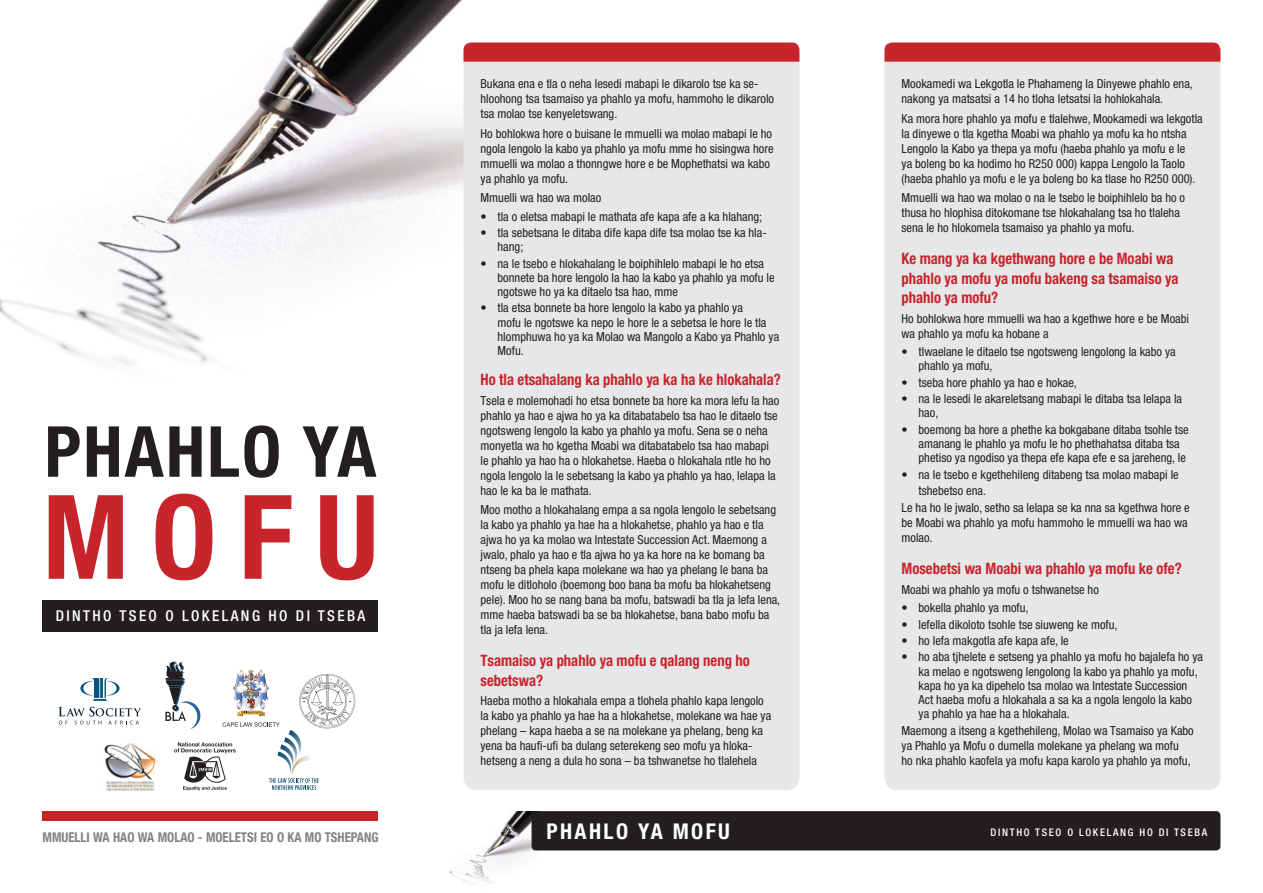
<style>
.page{position:relative;width:1263px;height:893px;background:#fff}
.page>*{position:absolute;margin:0;border:0;box-sizing:border-box;transform-origin:0 0}
.t1{font:700 condensed 117px "Helvetica Neue";color:#c8242b}
.t2{font:700 condensed 70.5px "Helvetica Neue";letter-spacing:.03em;color:#231f20}
.t3{font:700 condensed 21.75px "Helvetica Neue";letter-spacing:.11em;color:#fff}
.t4{font:700 condensed 15.75px/19.5px "Helvetica Neue";color:#c8242b;scale:.93 1}
.t5{font:500 condensed 15px "Helvetica Neue";letter-spacing:.16em;color:#fff}
.t6{font:700 condensed 13.5px "Helvetica Neue";color:#808285;scale:.95 1}
.t7{font:condensed 12.45px/15px "Helvetica Neue";color:#231f20}
.t8{font:500 condensed 10.5px "Helvetica Neue";letter-spacing:.16em;color:#fff}
</style>
<div class="page">
<img style="left:449px;top:811px;width:90px;height:73px">
<img style="left:0;top:0;width:463px;height:366px">
<div style="left:43px;top:600px;width:335px;height:31px;background:#231f20"></div>
<div style="left:43px;top:811px;width:335px;height:10px;background:#c8242b"></div>
<svg style="left:80px;top:678px;width:40px;height:23px"></svg>
<svg style="left:58px;top:707px;width:83px;height:17px"></svg>
<img style="left:104px;top:743px;width:52px;height:48px">
<div style="left:463px;top:43px;width:336px;height:747px;background:#e6e7e9;border-radius:13px"></div>
<div style="left:884px;top:43px;width:336px;height:747px;background:#e6e7e9;border-radius:13px"></div>
<div style="left:531px;top:811px;width:689px;height:39px;background:#231f20;border-radius:4px"></div>
<div style="left:463px;top:43px;width:336px;height:19px;background:#c8242b"></div>
<div style="left:884px;top:43px;width:336px;height:19px;background:#c8242b"></div>
<svg style="left:165px;top:661px;width:190px;height:129px"></svg>
<h2 class="t2" style="left:45px;top:409px;width:333px">PHAHLO YA</h2>
<h1 class="t1" style="left:43px;top:466px;width:337px">MOFU</h1>
<p class="t5" style="left:56px;top:607px;width:311px">DINTHO TSEO O LOKELANG HO DI TSEBA</p>
<p class="t6" style="left:43px;top:829px;width:355px">MMUELLI WA HAO WA MOLAO - MOELETSI EO O KA MO TSHEPANG</p>
<p class="t7" style="left:480px;top:76px;width:295px">Bukana ena e tla o neha lesedi mabapi le dikarolo tse ka se&shy;hloohong tsa tsamaiso ya phahlo ya mofu, hammoho le dikarolo tsa molao tse kenyeletswang.</p>
<p class="t7" style="left:480px;top:126px;width:295px">Ho bohlokwa hore o buisane le mmuelli wa molao mabapi le ho ngola lengolo la kabo ya phahlo ya mofu mme ho sisingwa hore mmuelli wa molao a thonngwe hore e be Mophethatsi wa kabo ya phahlo ya mofu.</p>
<p class="t7" style="left:480px;top:190px;width:122px">Mmuelli wa hao wa molao</p>
<p class="t7" style="left:480px;top:208px;width:283px">• tla o eletsa mabapi le mathata afe kapa afe a ka hlahang;</p>
<p class="t7" style="left:497px;top:225px;width:271px;line-height:14.2px;text-indent:-17px">• tla sebetsana le ditaba dife kapa dife tsa molao tse ka hla&shy;hang;</p>
<p class="t7" style="left:497px;top:256px;width:279px;line-height:14.2px;text-indent:-17px">• na le tsebo e hlokahalang le boiphihlelo mabapi le ho etsa bonnete ba hore lengolo la hao la kabo ya phahlo ya mofu le ngotswe ho ya ka ditaelo tsa hao, mme</p>
<p class="t7" style="left:497px;top:301px;width:283px;line-height:14.2px;text-indent:-17px">• tla etsa bonnete ba hore lengolo la kabo ya phahlo ya<br>mofu le ngotswe ka nepo le hore le a sebetsa le hore le tla hlomphuwa ho ya ka Molao wa Mangolo a Kabo ya Phahlo ya Mofu.</p>
<p class="t4" style="left:480px;top:370px;width:324px">Ho tla etsahalang ka phahlo ya ka ha ke hlokahala?</p>
<p class="t7" style="left:480px;top:393px;width:300px">Tsela e molemohadi ho etsa bonnete ba hore ka mora lefu la hao phahlo ya hao e ajwa ho ya ka ditabatabelo tsa hao le ditaelo tse ngotsweng lengolo la kabo ya phahlo ya mofu. Sena se o neha monyetla wa ho kgetha Moabi wa ditabatabelo tsa hao mabapi le phahlo ya hao ha o hlokahetse. Haeba o hlokahala ntle ho ho ngola lengolo la le sebetsang la kabo ya phahlo ya hao, lelapa la hao le ka ba le mathata.</p>
<p class="t7" style="left:480px;top:502px;width:301px">Moo motho a hlokahalang empa a sa ngola lengolo le sebetsang la kabo ya phahlo ya hae ha a hlokahetse, phahlo ya hao e tla ajwa ho ya ka molao wa Intestate Succession Act. Maemong a jwalo, phalo ya hao e tla ajwa ho ya ka hore na ke bomang ba ntseng ba phela kapa molekane wa hao ya phelang le bana ba mofu le ditloholo (boemong boo bana ba mofu ba hlokahetseng pele). Moo ho se nang bana ba mofu, batswadi ba tla ja lefa lena, mme haeba batswadi ba se ba hlokahetse, bana babo mofu ba tla ja lefa lena.</p>
<p class="t4" style="left:480px;top:650px;width:291px">Tsamaiso ya phahlo ya mofu e qalang neng ho sebetswa?</p>
<p class="t7" style="left:480px;top:693px;width:292px">Haeba motho a hlokahala empa a tlohela phahlo kapa lengolo la kabo ya phahlo ya hae ha a hlokahetse, molekane wa hae ya phelang – kapa haeba a se na molekane ya phelang, beng ka yena ba haufi-ufi ba dulang seterekeng seo mofu ya hloka&shy;hetseng a neng a dula ho sona – ba tshwanetse ho tlalehela</p>
<p class="t7" style="left:901px;top:76px;width:293px">Mookamedi wa Lekgotla le Phahameng la Dinyewe phahlo ena, nakong ya matsatsi a 14 ho tloha letsatsi la hohlokahala.</p>
<p class="t7" style="left:901px;top:111px;width:303px">Ka mora hore phahlo ya mofu e tlalehwe, Mookamedi wa lekgotla la dinyewe o tla kgetha Moabi wa phahlo ya mofu ka ho ntsha Lengolo la Kabo ya thepa ya mofu (haeba phahlo ya mofu e le<br>ya boleng bo ka hodimo ho R250 000) kappa Lengolo la Taolo (haeba phahlo ya mofu e le ya boleng bo ka tlase ho R250 000).</p>
<p class="t7" style="left:901px;top:190px;width:285px">Mmuelli wa hao wa molao o na le tsebo le boiphihlelo ba ho o thusa ho hlophisa ditokomane tse hlokahalang tsa ho tlaleha sena le ho hlokomela tsamaiso ya phahlo ya mofu.</p>
<p class="t4" style="left:901px;top:249px;width:299px">Ke mang ya ka kgethwang hore e be Moabi wa phahlo ya mofu ya mofu bakeng sa tsamaiso ya phahlo ya mofu?</p>
<p class="t7" style="left:901px;top:311px;width:289px">Ho bohlokwa hore mmuelli wa hao a kgethwe hore e be Moabi wa phahlo ya mofu ka hobane a</p>
<p class="t7" style="left:918px;top:344px;width:259px;line-height:14.2px;text-indent:-17px">• tlwaelane le ditaelo tse ngotsweng lengolong la kabo ya phahlo ya mofu,</p>
<p class="t7" style="left:901px;top:375px;width:177px">• tseba hore phahlo ya hao e hokae,</p>
<p class="t7" style="left:918px;top:391px;width:265px;line-height:14.2px;text-indent:-17px">• na le lesedi le akareletsang mabapi le ditaba tsa lelapa la hao,</p>
<p class="t7" style="left:918px;top:422px;width:272px;line-height:14.2px;text-indent:-17px">• boemong ba hore a phethe ka bokgabane ditaba tsohle tse amanang le phahlo ya mofu le ho phethahatsa ditaba tsa phetiso ya ngodiso ya thepa efe kapa efe e sa jareheng, le</p>
<p class="t7" style="left:901px;top:467px;width:279px">• na le tsebo e kgethehileng ditabeng tsa molao mabapi le</p>
<p class="t7" style="left:918px;top:483px;width:69px">tshebetso ena.</p>
<p class="t7" style="left:901px;top:500px;width:290px">Le ha ho le jwalo, setho sa lelapa se ka nna sa kgethwa hore e</p>
<p class="t7" style="left:901px;top:515px;width:288px">be Moabi wa phahlo ya mofu hammoho le mmuelli wa hao wa molao.</p>
<p class="t4" style="left:901px;top:559px;width:303px">Mosebetsi wa Moabi wa phahlo ya mofu ke ofe?</p>
<p class="t7" style="left:901px;top:582px;width:199px">Moabi wa phahlo ya mofu o tshwanetse ho</p>
<p class="t7" style="left:901px;top:600px;width:129px">• bokella phahlo ya mofu,</p>
<p class="t7" style="left:901px;top:617px;width:218px">• lefella dikoloto tsohle tse siuweng ke mofu,</p>
<p class="t7" style="left:901px;top:633px;width:169px">• ho lefa makgotla afe kapa afe, le</p>
<p class="t7" style="left:918px;top:650px;width:286px;line-height:14.2px;text-indent:-17px">• ho aba tjhelete e setseng ya phahlo ya mofu ho bajalefa ho ya ka melao e ngotsweng lengolong la kabo ya phahlo ya mofu, kapa ho ya ka dipehelo tsa molao wa Intestate Succession Act haeba mofu a hlokahala a sa ka a ngola lengolo la kabo ya phahlo ya hae ha a hlokahala.</p>
<p class="t7" style="left:901px;top:723px;width:294px">Maemong a itseng a kgethehileng, Molao wa Tsamaiso ya Kabo ya Phahlo ya Mofu o dumella molekane ya phelang wa mofu<br>ho nka phahlo kaofela ya mofu kapa karolo ya phahlo ya mofu,</p>
<h3 class="t3" style="left:546px;top:818px;width:185px">PHAHLO YA MOFU</h3>
<p class="t8" style="left:990px;top:826px;width:218px">DINTHO TSEO O LOKELANG HO DI TSEBA</p>
</div>
